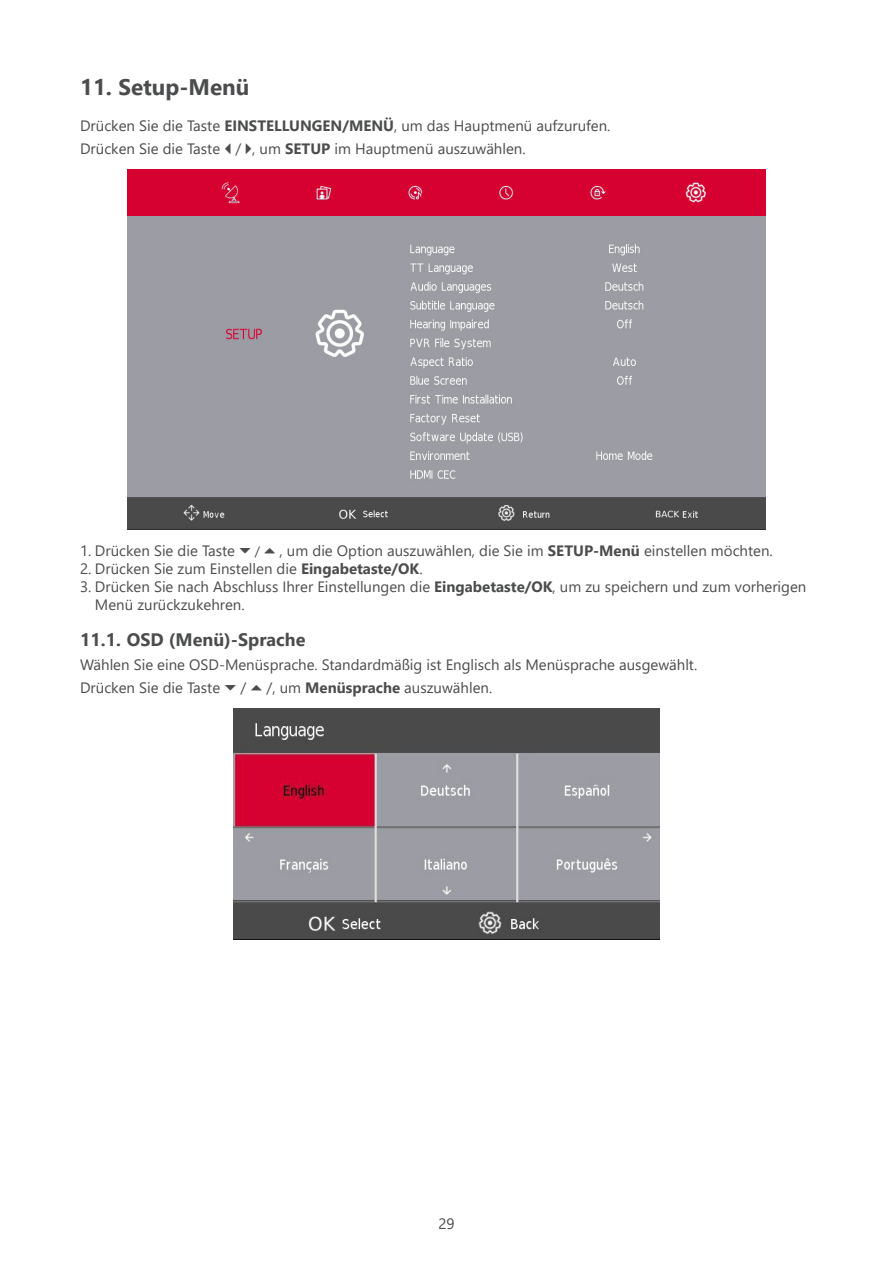
<style>
.page{position:relative;width:893px;height:1263px;background:#fff}
.page>*{position:absolute;margin:0;border:0;box-sizing:border-box;transform-origin:0 0}
.t1{font:700 22.5px "Segoe UI";color:#4b4c4d}
.t2{font:700 18px "Segoe UI";color:#4b4c4d}
.t3{font:15px/22.2px "Segoe UI";color:#4b4c4d}
.s1{font-weight:700}
.s2{font-family:"Guifxv 2 Transports"}
.s3{font-size:13.5px}
</style>
<div class="page">
<img style="left:128px;top:169px;width:637px;height:361px">
<img style="left:234px;top:708px;width:425px;height:232px">
<h1 class="t1" style="left:80px;top:66px;width:171px">11. Setup-Menü</h1>
<p class="t3" style="left:80px;top:114px;width:532px">Drücken Sie die Taste <span class="s1">EINSTELLUNGEN/MENÜ</span>, um das Hauptmenü aufzurufen.<br>Drücken Sie die Taste <span class="s2">a</span> / <span class="s2">d</span>, um <span class="s1">SETUP</span> im Hauptmenü auszuwählen.</p>
<p class="t3" style="left:80px;top:538px;width:694px">1. Drücken Sie die Taste <span class="s2">s</span> <span class="s3">/</span> <span class="s2">w</span> , um die Option auszuwählen, die Sie im <span class="s1">SETUP-Menü</span> einstellen möchten.</p>
<p class="t3" style="left:80px;top:556px;width:344px">2. Drücken Sie zum Einstellen die <span class="s1">Eingabetaste/OK</span>.</p>
<p class="t3" style="left:95px;top:576px;width:713px;line-height:18px;text-indent:-15px">3. Drücken Sie nach Abschluss Ihrer Einstellungen die <span class="s1">Eingabetaste/OK</span>, um zu speichern und zum vorherigen<br>Menü zurückzukehren.</p>
<p class="t2" style="left:80px;top:622px;width:227px">11.1. OSD (Menü)-Sprache</p>
<p class="t3" style="left:80px;top:652px;width:619px">Wählen Sie eine OSD-Menüsprache. Standardmäßig ist Englisch als Menüsprache ausgewählt.<br>Drücken Sie die Taste <span class="s2">s</span> / <span class="s2">w</span> /, um <span class="s1">Menüsprache</span> auszuwählen.</p>
<p class="t3" style="left:438px;top:1211px;width:18px">29</p>
</div>
